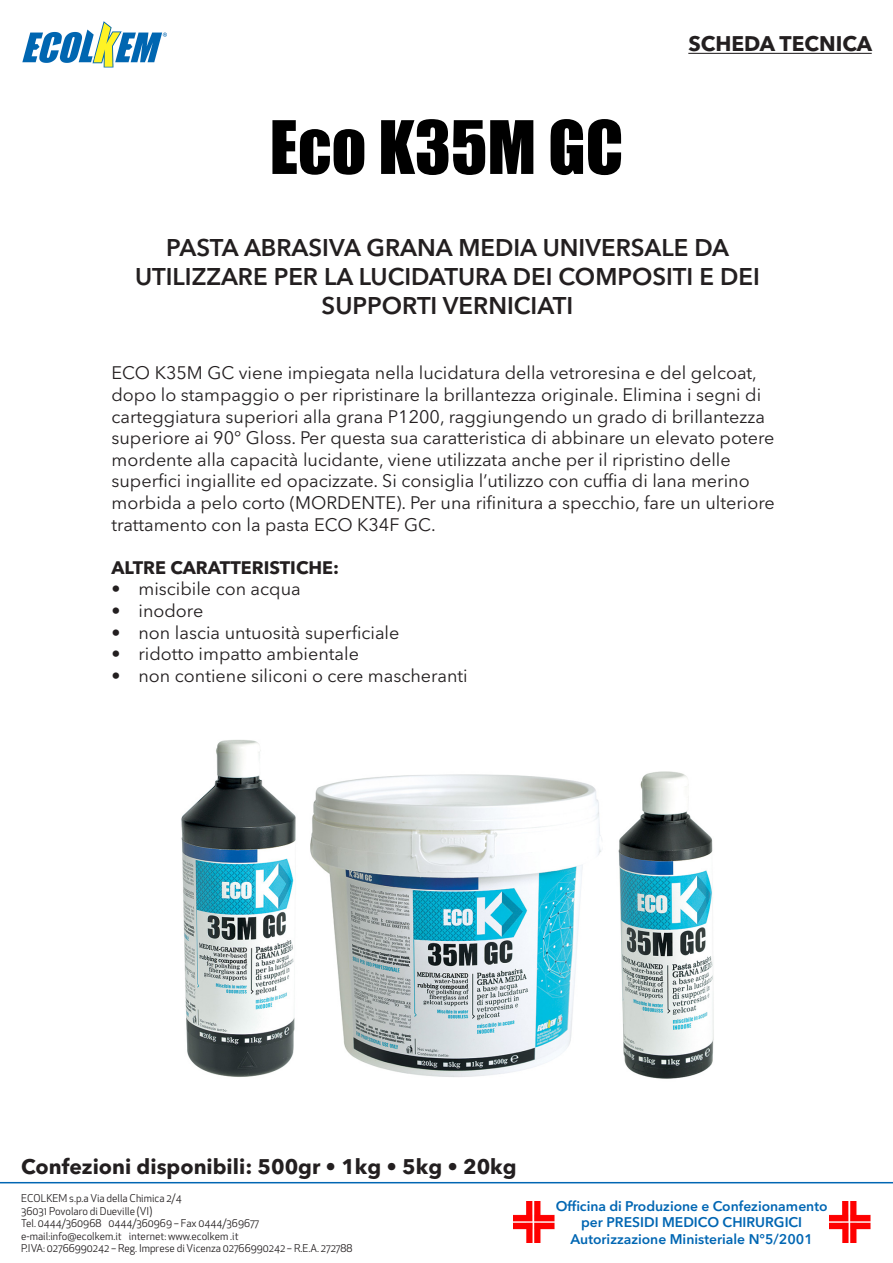
<style>
.page{position:relative;width:893px;height:1263px;background:#fff}
.page>*{position:absolute;margin:0;border:0;box-sizing:border-box;transform-origin:0 0}
.t1{font:67.95px "Impact";color:#000}
.t2{font:600 24px/28.8px "Avenir Next LT Pro";color:#231f20;text-align:center}
.t3{font:700 21px "Avenir Next LT Pro";color:#231f20}
.t4{font:18px/21.6px "Avenir Next LT Pro";color:#231f20}
.t5{font:700 18px "Avenir Next LT Pro";color:#231f20}
.t6{font:600 13.95px/16.6px "Avenir Next LT Pro";color:#0166b3;text-align:center}
.t7{font:10.5px/12.6px "Apex New";color:#231f20}
</style>
<div class="page">
<hr style="left:0;top:1182px;width:893px;height:1px;background:#0166b3">
<img style="left:513px;top:1201px;width:41px;height:41px">
<div style="left:543px;top:1200px;width:13px;height:13px;background:#fff"></div>
<div style="left:512px;top:1200px;width:13px;height:13px;background:#fff"></div>
<div style="left:543px;top:1231px;width:13px;height:13px;background:#fff"></div>
<div style="left:512px;top:1231px;width:12px;height:13px;background:#fff"></div>
<img style="left:829px;top:1201px;width:41px;height:41px">
<div style="left:859px;top:1200px;width:13px;height:13px;background:#fff"></div>
<div style="left:828px;top:1200px;width:13px;height:13px;background:#fff"></div>
<div style="left:859px;top:1231px;width:13px;height:13px;background:#fff"></div>
<div style="left:828px;top:1231px;width:12px;height:13px;background:#fff"></div>
<img style="left:22px;top:21px;width:145px;height:47px">
<hr style="left:688px;top:53px;width:184px;height:1px;background:#231f20">
<img style="left:310px;top:774px;width:292px;height:303px">
<img style="left:181px;top:740px;width:115px;height:337px">
<img style="left:618px;top:771px;width:96px;height:308px">
<p class="t1" style="left:270px;top:95px;width:355px">Eco K35M GC</p>
<p class="t3" style="left:688px;top:31px;width:185px">SCHEDA TECNICA</p>
<p class="t2" style="left:135px;top:233px;width:626px">PASTA ABRASIVA GRANA MEDIA UNIVERSALE DA<br>UTILIZZARE PER LA LUCIDATURA DEI COMPOSITI E DEI<br>SUPPORTI VERNICIATI</p>
<p class="t4" style="left:112px;top:362px;width:665px">ECO K35M GC viene impiegata nella lucidatura della vetroresina e del gelcoat, dopo lo stampaggio o per ripristinare la brillantezza originale. Elimina i segni di carteggiatura superiori alla grana P1200, raggiungendo un grado di brillantezza superiore ai 90° Gloss. Per questa sua caratteristica di abbinare un elevato potere mordente alla capacità lucidante, viene utilizzata anche per il ripristino delle superfici ingiallite ed opacizzate. Si consiglia l’utilizzo con cuffia di lana merino morbida a pelo corto (MORDENTE). Per una rifinitura a specchio, fare un ulteriore trattamento con la pasta ECO K34F GC.</p>
<p class="t5" style="left:112px;top:556px;width:229px">ALTRE CARATTERISTICHE:</p>
<p class="t4" style="left:112px;top:578px;width:191px">• miscibile con acqua</p>
<p class="t4" style="left:112px;top:600px;width:93px">• inodore</p>
<p class="t4" style="left:112px;top:621px;width:289px">• non lascia untuosità superficiale</p>
<p class="t4" style="left:112px;top:643px;width:249px">• ridotto impatto ambientale</p>
<p class="t4" style="left:112px;top:665px;width:358px">• non contiene siliconi o cere mascheranti</p>
<p class="t3" style="left:21px;top:1154px;width:497px">Confezioni disponibili: 500gr • 1kg • 5kg • 20kg</p>
<p class="t7" style="left:21px;top:1192px;width:333px">ECOLKEM s.p.a Via della Chimica 2/4<br>36031 Povolaro di Dueville (VI)<br>Tel. 0444/360968 0444/360969 – Fax 0444/369677 e-mail:info@ecolkem.it internet: www.ecolkem .it<br>P.IVA: 02766990242 – Reg. Imprese di Vicenza 02766990242 – R.E.A. 272788</p>
<p class="t6" style="left:556px;top:1197px;width:273px">Officina di Produzione e Confezionamento per PRESIDI MEDICO CHIRURGICI<br>Autorizzazione Ministeriale N°5/2001</p>
</div>
